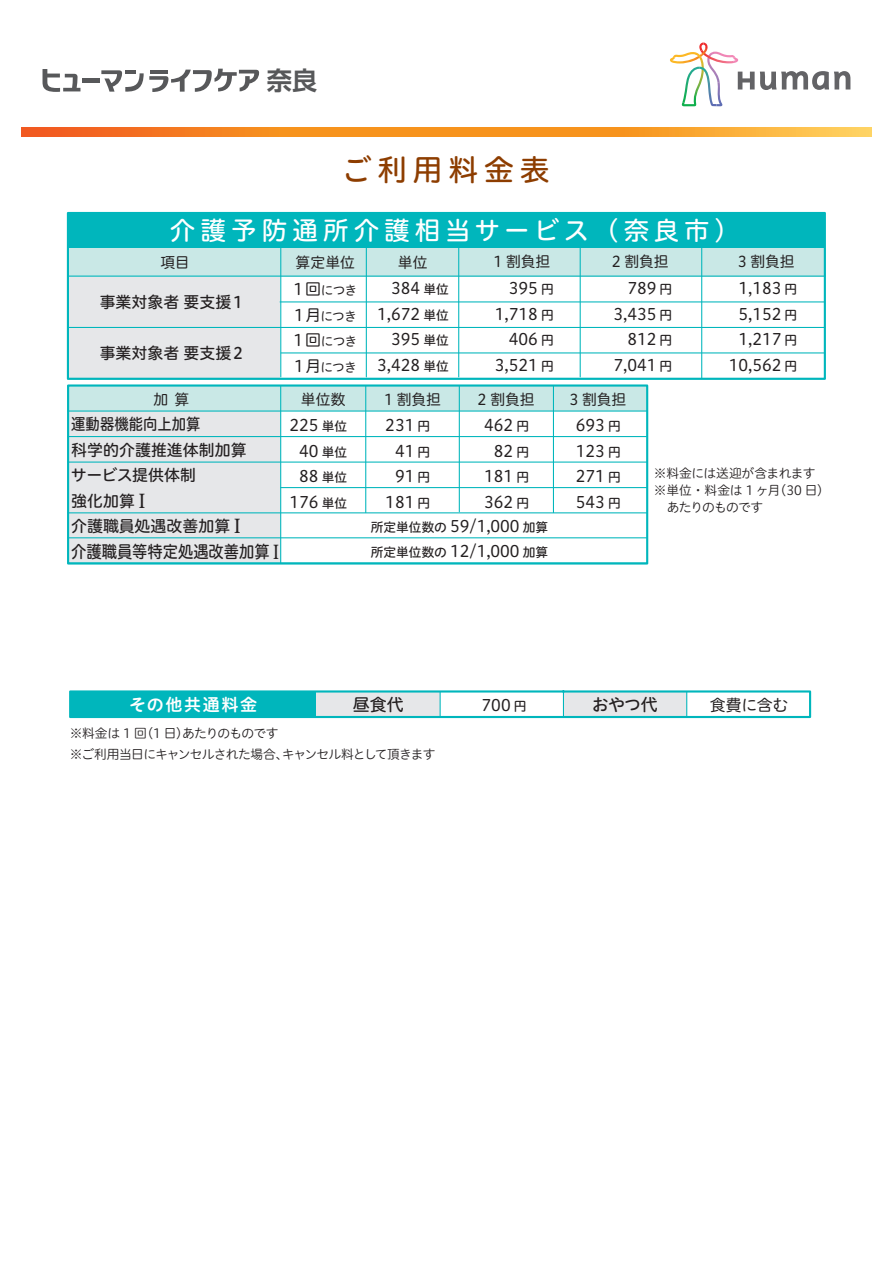
<style>
.page{position:relative;width:893px;height:1263px;background:#fff}
.page>*{position:absolute;margin:0;border:0;box-sizing:border-box;transform-origin:0 0}
.t1{font:29.7px "Hiragino UD Sans R Std W5";letter-spacing:.2em;color:#8d3d00}
.t2{font:25.5px "Hiragino UD Sans R Std W5";letter-spacing:.2em;color:#fff}
.t3{font:700 25.2px "UD Shin Go Pro De";color:#57585a}
.t4{font:16.95px "Hiragino UD Sans R Std W5";color:#231f20;scale:.9 1}
.t5{font:16.95px "Hiragino UD Sans R Std W6";letter-spacing:.1em;color:#fff}
.t6{font:16.95px "Hiragino UD Sans R Std W5";color:#231f20}
.t7{font:15.9px/25.5px "Hiragino UD Sans R Std W4";color:#231f20;text-align:right}
.t8{font:15.9px/25.5px "Hiragino UD Sans R Std W5";color:#231f20;scale:.9 1}
.t9{font:15.9px "Hiragino UD Sans R Std W5";color:#231f20}
.t10{font:14.85px "Hiragino UD Sans R Std W4";letter-spacing:-.015em;color:#231f20}
.t11{font:12.75px/17px "Hiragino UD Sans R Std W3";letter-spacing:-.05em;color:#231f20}
.t12{font:12.75px/25.5px "Hiragino UD Sans R Std W5";color:#231f20}
.t13{font:12.75px/25.5px "Hiragino UD Sans R Std W4";letter-spacing:-.07em;color:#231f20;text-align:justify}
.s1{font-size:15.9px}
.s2{font-family:"Hiragino UD Sans R Std W5";font-size:12.75px}
.s3{font-family:"Hiragino UD Serif Std W4";font-size:19.2px}
.s4{font-family:"Hiragino UD Sans R Std W4";font-size:15.9px}
</style>
<div class="page">
<svg style="left:21px;top:128px;width:851px;height:8px"></svg>
<div style="left:68px;top:385px;width:579px;height:26px;background:#c9e8e6"></div>
<div style="left:68px;top:411px;width:212px;height:152px;background:#e6e7e9"></div>
<div style="left:68px;top:276px;width:212px;height:104px;background:#e6e7e9"></div>
<div style="left:68px;top:213px;width:757px;height:35px;background:#00b6bc"></div>
<div style="left:69px;top:248px;width:757px;height:28px;background:#c9e8e6"></div>
<svg style="left:670px;top:43px;width:180px;height:63px"></svg>
<div style="left:67px;top:384px;width:581px;height:181px;border:2px solid #00b6bc"></div>
<hr style="left:280px;top:385px;width:1px;height:178px;background:#00b6bc">
<hr style="left:459px;top:385px;width:1px;height:127px;background:#00b6bc">
<hr style="left:553px;top:385px;width:1px;height:128px;background:#00b6bc">
<hr style="left:365px;top:385px;width:1px;height:128px;background:#00b6bc">
<hr style="left:68px;top:410px;width:579px;height:2px;background:#00b6bc">
<hr style="left:68px;top:436px;width:578px;height:1px;background:#00b6bc">
<hr style="left:68px;top:461px;width:579px;height:2px;background:#00b6bc">
<hr style="left:281px;top:487px;width:366px;height:1px;background:#00b6bc">
<hr style="left:68px;top:512px;width:579px;height:1px;background:#00b6bc">
<hr style="left:68px;top:537px;width:579px;height:1px;background:#00b6bc">
<hr style="left:68px;top:563px;width:579px;height:1px;background:#00b6bc">
<hr style="left:280px;top:245px;width:1px;height:132px;background:#00b6bc">
<hr style="left:366px;top:248px;width:1px;height:129px;background:#00b6bc">
<hr style="left:580px;top:247px;width:1px;height:130px;background:#00b6bc">
<hr style="left:458px;top:247px;width:1px;height:130px;background:#00b6bc">
<hr style="left:701px;top:246px;width:1px;height:132px;background:#00b6bc">
<hr style="left:69px;top:327px;width:756px;height:1px;background:#00b6bc">
<hr style="left:280px;top:301px;width:545px;height:1px;background:#00b6bc">
<hr style="left:68px;top:276px;width:757px;height:1px;background:#00b6bc">
<hr style="left:281px;top:352px;width:544px;height:1px;background:#00b6bc">
<div style="left:67px;top:212px;width:759px;height:168px;border:2px solid #00b6bc"></div>
<hr style="left:82px;top:79px;width:18px;height:4px;background:#57585a">
<svg style="left:43px;top:69px;width:37px;height:23px"></svg>
<svg style="left:101px;top:69px;width:158px;height:23px"></svg>
<svg style="left:69px;top:690px;width:743px;height:29px"></svg>
<hr style="left:70px;top:716px;width:374px;height:1px;background:#00b6bc">
<h3 class="t3" style="left:267px;top:60px;width:52px">奈良</h3>
<h1 class="t1" style="left:342px;top:148px;width:209px">ご利用料金表</h1>
<h2 class="t2" style="left:170px;top:211px;width:572px">介護予防通所介護相当サービス（奈良市）</h2>
<p class="t10" style="left:160px;top:251px;width:31px">項目</p>
<p class="t9" style="left:100px;top:290px;width:148px">事業対象者 要支援１</p>
<p class="t9" style="left:100px;top:341px;width:148px">事業対象者 要支援２</p>
<p class="t10" style="left:296px;top:251px;width:61px">算定単位</p>
<p class="t10" style="left:398px;top:251px;width:31px">単位</p>
<p class="t10" style="left:493px;top:251px;width:58px">1 割負担</p>
<p class="t10" style="left:612px;top:251px;width:58px">2 割負担</p>
<p class="t10" style="left:738px;top:251px;width:58px">3 割負担</p>
<p class="t13" style="left:291px;top:277px;width:68px"><span class="s1">１回</span>につき<span class="s1">１月</span>につき<span class="s1">１回</span>につき<span class="s1">１月</span>につき</p>
<p class="t7" style="left:377px;top:275px;width:73px">384 <span class="s2">単位<br></span>1,672 <span class="s2">単位<br></span>395 <span class="s2">単位<br></span>3,428 <span class="s2">単位</span></p>
<p class="t7" style="left:495px;top:275px;width:60px">395 <span class="s2">円<br></span>1,718 <span class="s2">円<br></span>406 <span class="s2">円<br></span>3,521 <span class="s2">円</span></p>
<p class="t7" style="left:613px;top:275px;width:60px">789 <span class="s2">円<br></span>3,435 <span class="s2">円<br></span>812 <span class="s2">円<br></span>7,041 <span class="s2">円</span></p>
<p class="t7" style="left:729px;top:275px;width:70px">1,183 <span class="s2">円<br></span>5,152 <span class="s2">円<br></span>1,217 <span class="s2">円<br></span>10,562 <span class="s2">円</span></p>
<p class="t10" style="left:154px;top:388px;width:37px">加算</p>
<p class="t10" style="left:301px;top:388px;width:46px">単位数</p>
<p class="t7" style="left:289px;top:412px;width:59px">225 <span class="s2">単位<br></span>40 <span class="s2">単位<br></span>88 <span class="s2">単位<br></span>176 <span class="s2">単位</span></p>
<p class="t8" style="left:71px;top:411px;width:197px">運動器機能向上加算<br>科学的介護推進体制加算サービス提供体制<br>強化加算<span class="s3">Ⅰ<br></span>介護職員処遇改善加算<span class="s3">Ⅰ</span></p>
<p class="t4" style="left:71px;top:539px;width:239px">介護職員等特定処遇改善加算<span class="s3">Ⅰ</span></p>
<p class="t10" style="left:384px;top:388px;width:58px">1 割負担</p>
<p class="t7" style="left:385px;top:412px;width:46px">231 <span class="s2">円<br></span>41 <span class="s2">円<br></span>91 <span class="s2">円<br></span>181 <span class="s2">円</span></p>
<p class="t10" style="left:478px;top:388px;width:58px">2 割負担</p>
<p class="t7" style="left:484px;top:412px;width:46px">462 <span class="s2">円<br></span>82 <span class="s2">円<br></span>181 <span class="s2">円<br></span>362 <span class="s2">円</span></p>
<p class="t12" style="left:371px;top:513px;width:179px">所定単位数の <span class="s4">59/1,000</span> 加算所定単位数の <span class="s4">12/1,000</span> 加算</p>
<p class="t10" style="left:569px;top:388px;width:58px">3 割負担</p>
<p class="t7" style="left:576px;top:412px;width:46px;text-align:justify">693 <span class="s2">円</span>123 <span class="s2">円</span>271 <span class="s2">円</span>543 <span class="s2">円</span></p>
<p class="t11" style="left:654px;top:464px;width:177px">※料金には送迎が含まれます※単位・料金は 1 ヶ月（30 日）　あたりのものです</p>
<p class="t5" style="left:129px;top:691px;width:130px">その他共通料金</p>
<p class="t6" style="left:353px;top:692px;width:53px">昼食代</p>
<p class="t7" style="left:482px;top:691px;width:46px">700 <span class="s2">円</span></p>
<p class="t6" style="left:592px;top:692px;width:67px">おやつ代</p>
<p class="t7" style="left:710px;top:691px;width:80px">食費に含む</p>
<p class="t11" style="left:70px;top:721px;width:367px;line-height:21.3px">※料金は 1 回（1 日）あたりのものです<br>※ご利用当日にキャンセルされた場合、キャンセル料として頂きます</p>
</div>
